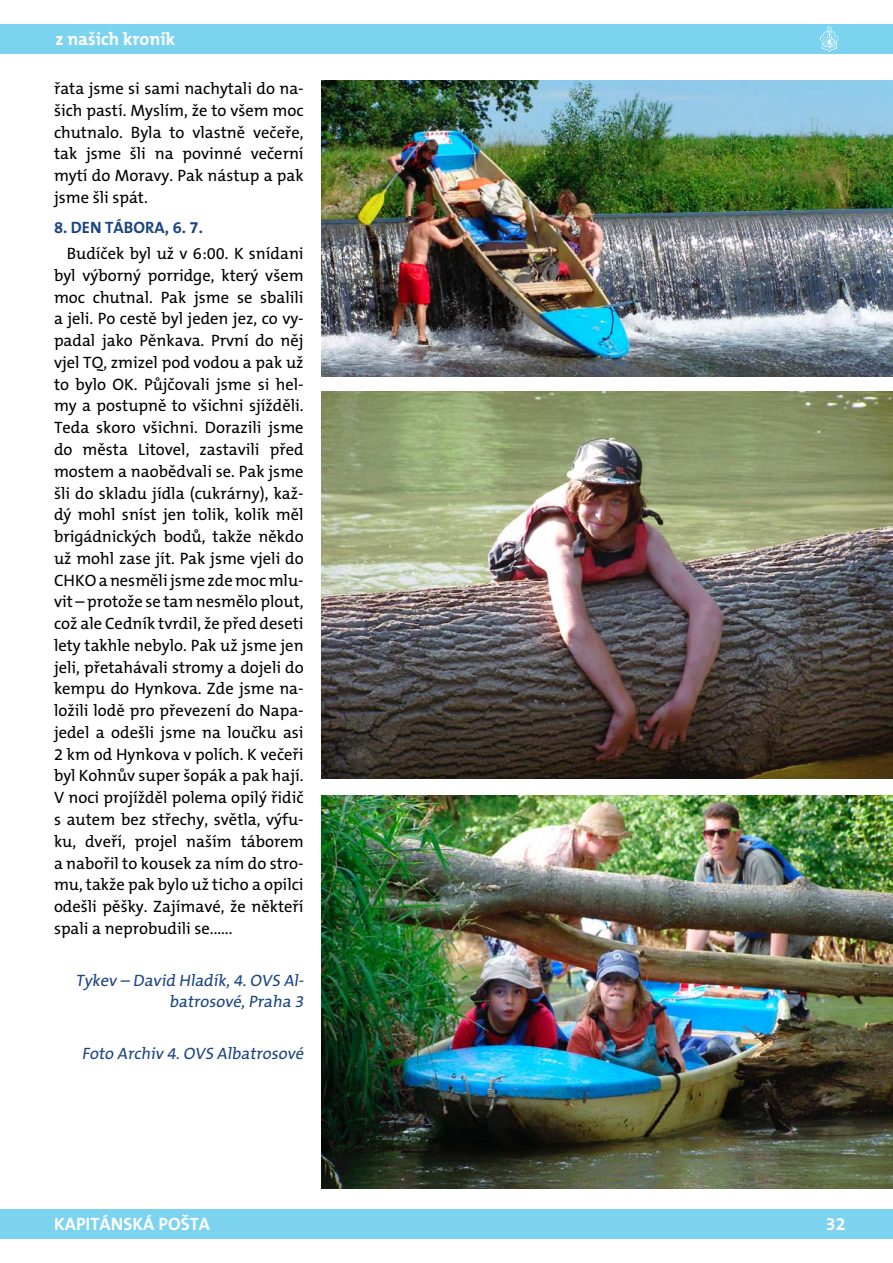
<style>
.page{position:relative;width:893px;height:1263px;background:#fff}
.page>*{position:absolute;margin:0;border:0;box-sizing:border-box;transform-origin:0 0}
.t1{font:700 18px "The Mix CE B7";color:#fff}
.t2{font:16.5px/21.8px "The Mix CE B5 Plain";color:#000;text-align:justify}
.t3{font:16.5px/21.8px "The Mix CE B5 Plain";color:#1b4680;text-align:right}
.t4{font:700 16.5px "The Mix CE B7";color:#1b4680}
</style>
<div class="page">
<div style="left:0;top:1209px;width:893px;height:30px;background:#7bd3f0"></div>
<div style="left:0;top:24px;width:893px;height:30px;background:#7bd3f0"></div>
<svg style="left:820px;top:26px;width:19px;height:26px"></svg>
<img style="left:322px;top:392px;width:571px;height:386px">
<img style="left:322px;top:81px;width:571px;height:295px">
<img style="left:322px;top:795px;width:571px;height:393px">
<p class="t1" style="left:55px;top:29px;width:121px">z našich kronik</p>
<p class="t2" style="left:54px;top:78px;width:251px">řata jsme si sami nachytali do na&shy;šich pastí. Myslím, že to všem moc chutnalo. Byla to vlastně večeře, tak jsme šli na povinné večerní mytí do Moravy. Pak nástup a pak jsme šli spát.</p>
<p class="t4" style="left:54px;top:218px;width:63px">8. den tábora</p>
<p class="t4" style="left:165px;top:218px;width:40px">, 6. 7.</p>
<p class="t2" style="left:54px;top:243px;width:251px;text-indent:13px">Budíček byl už v 6:00. K snídani byl výborný porridge, který všem moc chutnal. Pak jsme se sbalili a jeli. Po cestě byl jeden jez, co vy&shy;padal jako Pěnkava. První do něj vjel TQ, zmizel pod vodou a pak už to bylo OK. Půjčovali jsme si hel&shy;my a postupně to všichni sjížděli.<br>Teda skoro všichni. Dorazili jsme do města Litovel, zastavili před mostem a naobědvali se. Pak jsme šli do skladu jídla (cukrárny), kaž&shy;dý mohl sníst jen tolik, kolik měl brigádnických bodů, takže někdo už mohl zase jít. Pak jsme vjeli do CHKO a nesměli jsme zde moc mlu&shy;vit – protože se tam nesmělo plout, což ale Cedník tvrdil, že před deseti lety takhle nebylo. Pak už jsme jen jeli, přetahávali stromy a dojeli do kempu do Hynkova. Zde jsme na&shy;ložili lodě pro převezení do Napa&shy;jedel a odešli jsme na loučku asi 2 km od Hynkova v polích. K večeři byl Kohnův super šopák a pak hají.<br>V noci projížděl polema opilý řidič s autem bez střechy, světla, výfu&shy;ku, dveří, projel naším táborem a nabořil to kousek za ním do stro&shy;mu, takže pak bylo už ticho a opilci odešli pěšky. Zajímavé, že někteří spali a neprobudili se......</p>
<p class="t3" style="left:76px;top:970px;width:232px">Tykev – David Hladík,4.OVS Al&shy;batrosové,Praha 3</p>
<p class="t3" style="left:82px;top:1044px;width:226px">Foto Archiv 4.OVS Albatrosové</p>
<p class="t1" style="left:54px;top:1214px;width:158px">KAPITÁNSKÁ POŠTA</p>
<p class="t1" style="left:826px;top:1214px;width:21px">32</p>
</div>
